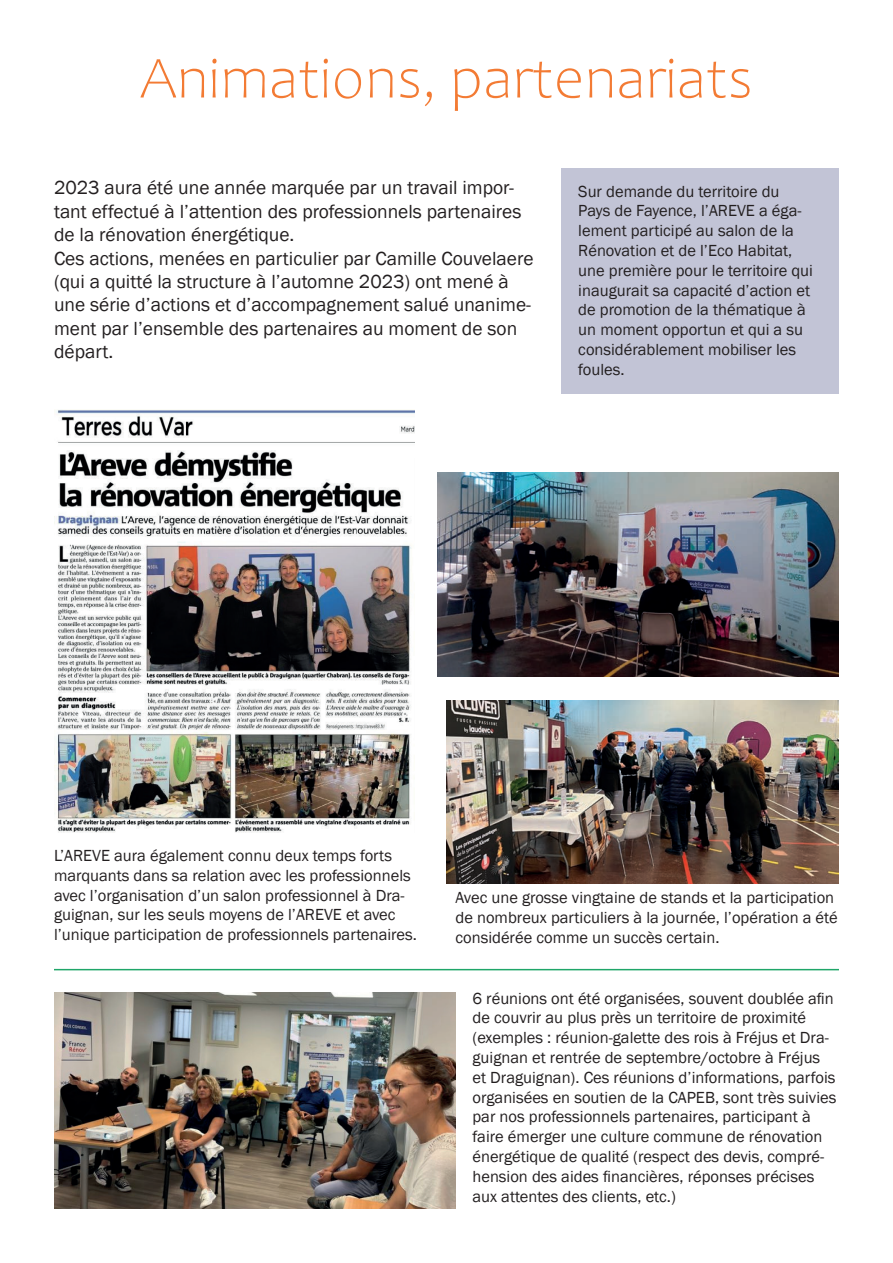
<style>
.page{position:relative;width:893px;height:1263px;background:#fff}
.page>*{position:absolute;margin:0;border:0;box-sizing:border-box;transform-origin:0 0}
.t1{font:300 60px "Candara";color:#f37b34}
.t2{font:19.5px/23.4px "Franklin Gothic";color:#231f20}
.t3{font:16.5px/19.8px "Franklin Gothic";color:#231f20}
</style>
<div class="page">
<div style="left:561px;top:168px;width:278px;height:225px;background:#c2c4d6"></div>
<img style="left:54px;top:992px;width:401px;height:217px">
<img style="left:437px;top:473px;width:402px;height:203px">
<img style="left:446px;top:700px;width:393px;height:183px">
<img style="left:54px;top:410px;width:361px;height:423px">
<hr style="left:54px;top:969px;width:785px;height:1px;background:#1fa669">
<h1 class="t1" style="left:140px;top:45px;width:614px">Animations, partenariats</h1>
<p class="t2" style="left:54px;top:177px;width:481px">2023 aura été une année marquée par un travail impor&shy;tant effectué à l’attention des professionnels partenaires de la rénovation énergétique.<br>Ces actions, menées en particulier par Camille Couvelaere (qui a quitté la structure à l’automne 2023) ont mené à une série d’actions et d’accompagnement salué unanime&shy;ment par l’ensemble des partenaires au moment de son départ.</p>
<p class="t3" style="left:578px;top:181px;width:236px">Sur demande du territoire du<br>Pays de Fayence, l’AREVE a éga&shy;lement participé au salon de la<br>Rénovation et de l’Eco Habitat, une première pour le territoire qui inaugurait sa capacité d’action et de promotion de la thématique à un moment opportun et qui a su considérablement mobiliser les foules.</p>
<p class="t3" style="left:54px;top:846px;width:364px">L’AREVE aura également connu deux temps forts marquants dans sa relation avec les professionnels avec l’organisation d’un salon professionnel à Dra&shy;guignan, sur les seuls moyens de l’AREVE et avec l’unique participation de professionnels partenaires.</p>
<p class="t3" style="left:455px;top:888px;width:384px">Avec une grosse vingtaine de stands et la participation de nombreux particuliers à la journée, l’opération a été considérée comme un succès certain.</p>
<p class="t3" style="left:472px;top:989px;width:365px">6 réunions ont été organisées, souvent doublée afin de couvrir au plus près un territoire de proximité (exemples : réunion-galette des rois à Fréjus et Dra&shy;guignan et rentrée de septembre/octobre à Fréjus et Draguignan). Ces réunions d’informations, parfois organisées en soutien de la CAPEB, sont très suivies par nos professionnels partenaires, participant à faire émerger une culture commune de rénovation énergétique de qualité (respect des devis, compré&shy;hension des aides financières, réponses précises aux attentes des clients, etc.)</p>
</div>
